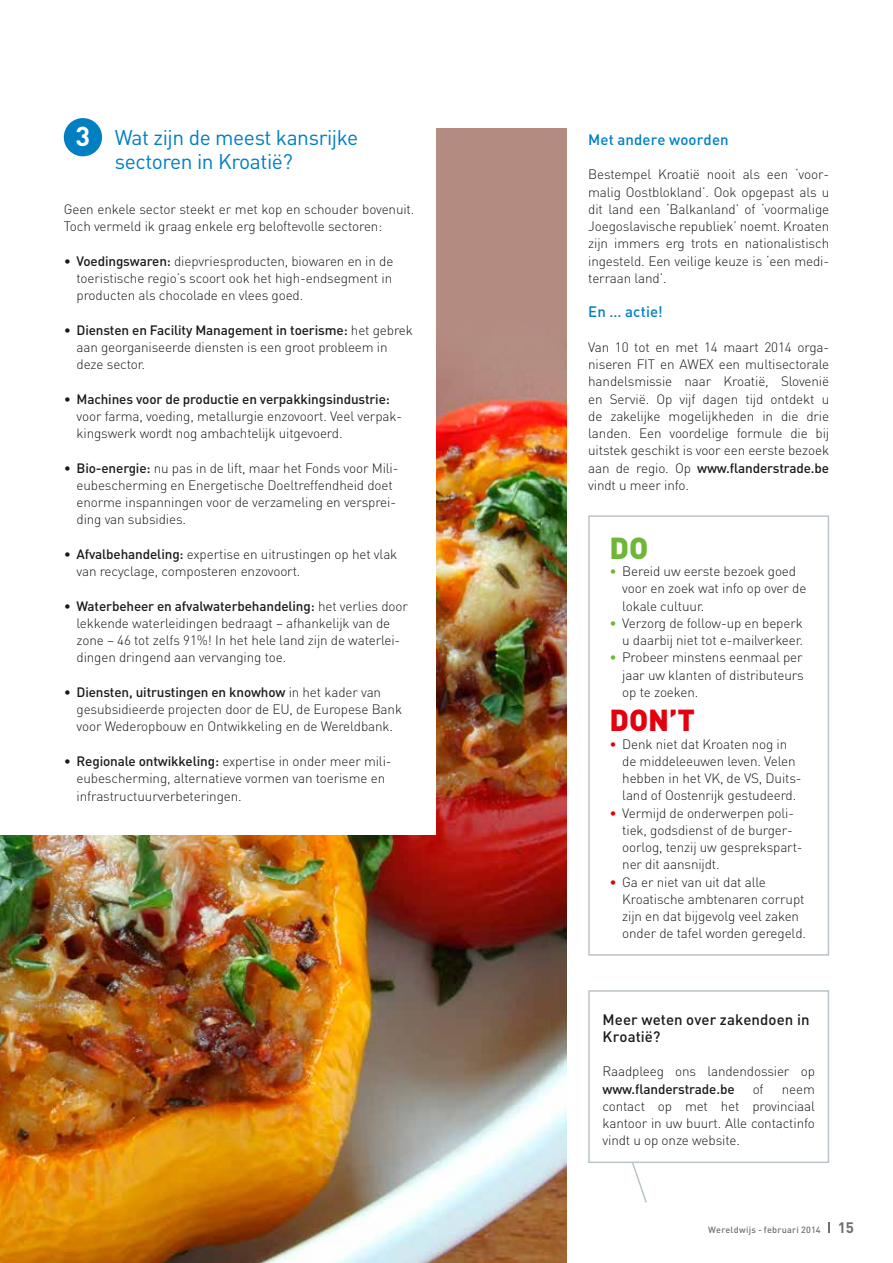
<style>
.page{position:relative;width:893px;height:1263px;background:#fff}
.page>*{position:absolute;margin:0;border:0;box-sizing:border-box;transform-origin:0 0}
.t1{font:900 30px "DIN";color:#e3000f}
.t2{font:900 30px "DIN";color:#6eb637}
.t3{font:700 27px "DIN";color:#fff}
.t4{font:21px/24px "DIN";letter-spacing:-.02em;color:#0080c2}
.t5{font:500 15px/17.2px "DIN";letter-spacing:.005em;color:#1a1a18}
.t6{font:500 15px "DIN";letter-spacing:.005em;color:#0080c2}
.t7{font:300 13.5px/17.2px "DIN";letter-spacing:-.01em;color:#1a1a18}
.t8{font:500 13.5px "DIN";letter-spacing:-.01em;color:#1a1a18}
.t9{font:500 9px "DIN";letter-spacing:.03em;color:#6f6f6e}
.s1{font-weight:500}
.s2{color:#6eb637}
.s3{color:#e3000f}
.s4{font-weight:700;font-size:15px}
</style>
<div class="page">
<div style="left:588px;top:515px;width:241px;height:441px;border:2px solid #bbc4c9"></div>
<img style="left:0;top:386px;width:566px;height:877px">
<div style="left:0;top:248px;width:436px;height:587px;background:#fff"></div>
<div style="left:64px;top:118px;width:38px;height:38px;background:#0080c2;border-radius:50%"></div>
<div style="left:588px;top:990px;width:241px;height:173px;border:2px solid #bbc4c9"></div>
<svg style="left:631px;top:1161px;width:17px;height:42px"></svg>
<div style="left:436px;top:128px;width:130px;height:258px;background:#b48b81"></div>
<h2 class="t3" style="left:76px;top:119px;width:16px">3</h2>
<p class="t6" style="left:588px;top:130px;width:142px">Met andere woorden</p>
<p class="t7" style="left:588px;top:166px;width:242px;text-align:justify">Bestempel Kroatië nooit als een ‘voor&shy;malig Oostblokland’. Ook opgepast als u dit land een ‘Balkanland’ of ‘voormalige Joegoslavische republiek’ noemt. Kroaten zijn immers erg trots en nationalistisch ingesteld. Een veilige keuze is ‘een medi&shy;terraan land’.</p>
<p class="t6" style="left:588px;top:302px;width:76px">En … actie!</p>
<p class="t7" style="left:588px;top:338px;width:242px;text-align:justify">Van 10 tot en met 14 maart 2014 orga&shy;niseren FIT en AWEX een multisectorale handelsmissie naar Kroatië, Slovenië en Servië. Op vijf dagen tijd ontdekt u de zakelijke mogelijkheden in die drie landen. Een voordelige formule die bij uitstek geschikt is voor een eerste bezoek aan de regio. Op <span class="s1">www.flanderstrade.be </span>vindt u meer info.</p>
<h3 class="t4" style="left:115px;top:125px;width:245px">Wat zijn de meest kansrijke sectoren in Kroatië?</h3>
<p class="t7" style="left:64px;top:200px;width:352px">Geen enkele sector steekt er met kop en schouder bovenuit.<br>Toch vermeld ik graag enkele erg beloftevolle sectoren:</p>
<p class="t7" style="left:77px;top:252px;width:318px;text-align:justify;text-indent:-13px">• <span class="s1">Voedingswaren:</span> diepvriesproducten, biowaren en in de toeristische regio’s scoort ook het high-endsegment in producten als chocolade en vlees goed.</p>
<p class="t7" style="left:77px;top:321px;width:338px;text-indent:-13px">• <span class="s1">Diensten en Facility Management in toerisme:</span> het gebrek aan georganiseerde diensten is een groot probleem in deze sector.</p>
<p class="t7" style="left:77px;top:390px;width:327px;text-indent:-13px">• <span class="s1">Machines voor de productie en verpakkingsindustrie: </span>voor farma, voeding, metallurgie enzovoort. Veel verpak&shy;kingswerk wordt nog ambachtelijk uitgevoerd.</p>
<p class="t7" style="left:77px;top:459px;width:323px;text-indent:-13px">• <span class="s1">Bio-energie:</span> nu pas in de lift, maar het Fonds voor Mili&shy;eubescherming en Energetische Doeltreffendheid doet enorme inspanningen voor de verzameling en versprei&shy;ding van subsidies.</p>
<p class="t7" style="left:77px;top:545px;width:322px;text-indent:-13px">• <span class="s1">Afvalbehandeling:</span> expertise en uitrustingen op het vlak van recyclage, composteren enzovoort.</p>
<p class="t7" style="left:77px;top:597px;width:333px;text-indent:-13px">• <span class="s1">Waterbeheer en afvalwaterbehandeling:</span> het verlies door lekkende waterleidingen bedraagt – afhankelijk van de zone – 46 tot zelfs 91%! In het hele land zijn de waterlei&shy;dingen dringend aan vervanging toe.</p>
<p class="t7" style="left:77px;top:683px;width:327px;text-indent:-13px">• <span class="s1">Diensten, uitrustingen en knowhow</span> in het kader van gesubsidieerde projecten door de EU, de Europese Bank voor Wederopbouw en Ontwikkeling en de Wereldbank.</p>
<p class="t7" style="left:77px;top:752px;width:317px;text-indent:-13px">• <span class="s1">Regionale ontwikkeling:</span> expertise in onder meer mili&shy;eubescherming, alternatieve vormen van toerisme en infrastructuurverbeteringen.</p>
<h1 class="t2" style="left:609px;top:528px;width:40px">DO</h1>
<p class="t7" style="left:622px;top:562px;width:186px;text-indent:-13px"><span class="s2">•</span> Bereid uw eerste bezoek goed voor en zoek wat info op over de lokale cultuur.</p>
<p class="t7" style="left:609px;top:614px;width:195px;text-align:right"><span class="s2">•</span> Verzorg de follow-up en beperk u daarbij niet tot e-mailverkeer.</p>
<p class="t7" style="left:622px;top:649px;width:183px;text-align:justify;text-indent:-13px"><span class="s2">•</span> Probeer minstens eenmaal per jaar uw klanten of distributeurs op te zoeken.</p>
<h1 class="t1" style="left:609px;top:700px;width:87px">DON’T</h1>
<p class="t7" style="left:622px;top:735px;width:181px;text-indent:-13px"><span class="s3">•</span> Denk niet dat Kroaten nog in de middeleeuwen leven. Velen hebben in het VK, de VS, Duits&shy;land of Oostenrijk gestudeerd.</p>
<p class="t7" style="left:622px;top:804px;width:182px;text-indent:-13px"><span class="s3">•</span> Vermijd de onderwerpen poli&shy;tiek, godsdienst of de burger&shy;oorlog, tenzij uw gesprekspart&shy;ner dit aansnijdt.</p>
<p class="t7" style="left:622px;top:873px;width:185px;text-indent:-13px"><span class="s3">•</span> Ga er niet van uit dat alle<br>Kroatische ambtenaren corrupt zijn en dat bijgevolg veel zaken onder de tafel worden geregeld.</p>
<p class="t5" style="left:602px;top:1010px;width:209px">Meer weten over zakendoen in<br>Kroatië?</p>
<p class="t7" style="left:602px;top:1063px;width:214px">Raadpleeg ons landendossier op</p>
<p class="t8" style="left:602px;top:1080px;width:134px">www.flanderstrade.be</p>
<p class="t7" style="left:753px;top:1080px;width:13px">of</p>
<p class="t7" style="left:602px;top:1080px;width:214px;text-align:justify;text-indent:179px">neem contact op met het provinciaal kantoor in uw buurt. Alle contactinfo vindt u op onze website.</p>
<p class="t9" style="left:708px;top:1224px;width:147px">Wereldwijs - februari 2014 <span class="s4">15</span></p>
</div>
